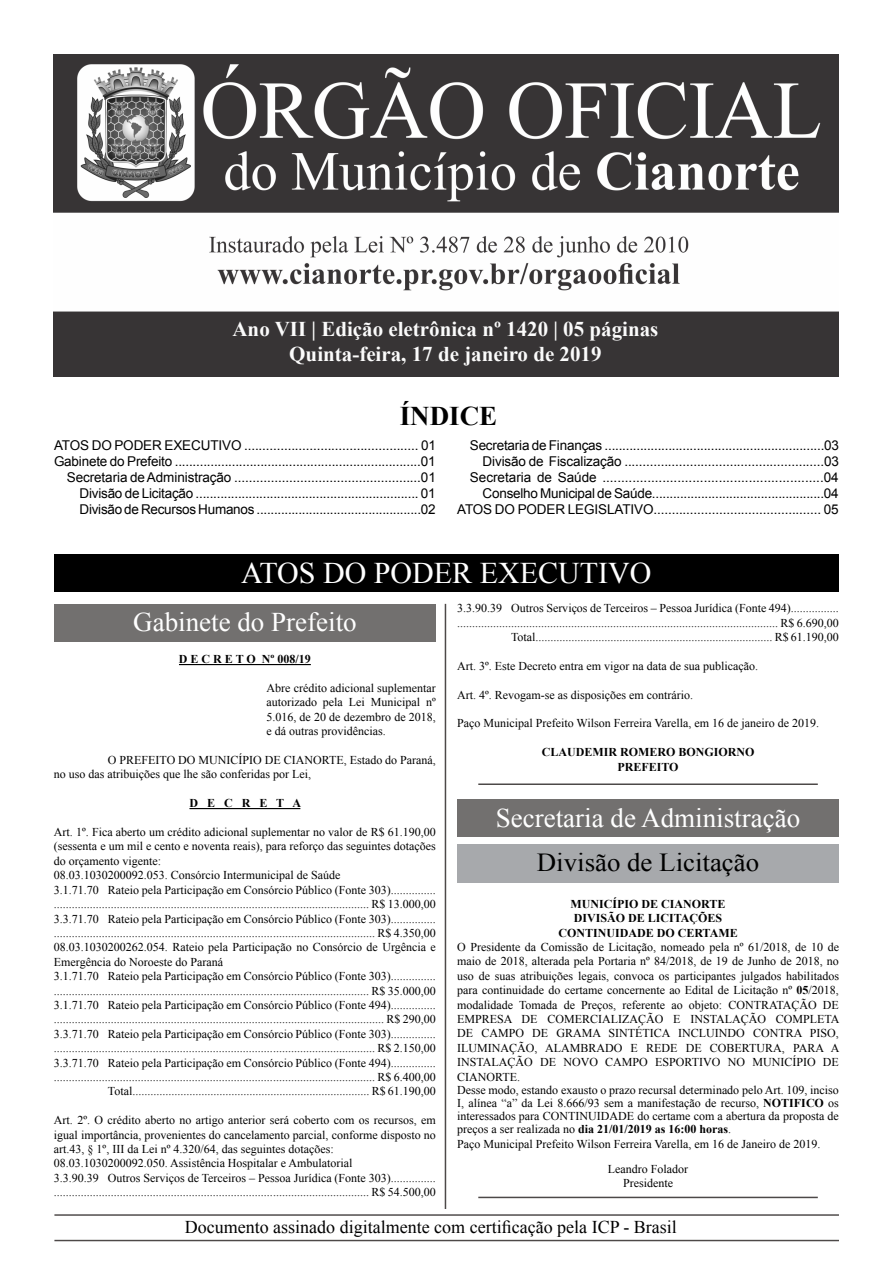
<style>
.page{position:relative;width:893px;height:1263px;background:#fff}
.page>*{position:absolute;margin:0;border:0;box-sizing:border-box;transform-origin:0 0}
.t1{font:30px "Times New Roman";color:#fff}
.t2{font:27px "Times New Roman";color:#fff}
.t3{font:700 27px "Times New Roman";color:#000}
.t4{font:25.95px "Times New Roman";color:#000}
.t5{font:700 21px/25.2px "Times New Roman";color:#fbfbfb;text-align:center}
.t6{font:18px "Times New Roman";color:#000}
.t7{font:13.5px/16.2px "Arial";letter-spacing:-.015em;color:#000;text-align:right}
.t8{font:12px/14.4px "Times New Roman";color:#000;text-align:justify}
.t9{font:700 12px/14.4px "Times New Roman";color:#000;text-align:center}
.s1{font-weight:700}
</style>
<div class="page">
<hr style="left:445px;top:604px;width:1px;height:605px;background:#4d4948">
<div style="left:54px;top:554px;width:785px;height:37px;background:#000"></div>
<hr style="left:179px;top:664px;width:132px;height:1px;background:#000">
<hr style="left:189px;top:808px;width:111px;height:1px;background:#000">
<div style="left:54px;top:604px;width:382px;height:37px;background:#72706f"></div>
<hr style="left:478px;top:783px;width:340px;height:2px;background:#4d4948">
<div style="left:457px;top:844px;width:382px;height:38px;background:#a7a9ac"></div>
<div style="left:457px;top:799px;width:382px;height:38px;background:#72706f"></div>
<hr style="left:478px;top:1197px;width:340px;height:1px;background:#4d4948">
<hr style="left:54px;top:1214px;width:785px;height:2px;background:#4d4948">
<hr style="left:54px;top:1240px;width:785px;height:1px;background:#4d4948">
<img style="left:54px;top:54px;width:785px;height:322px">
<h3 class="t5" style="left:232px;top:316px;width:427px">Ano VII | Edição eletrônica nº 1420 | 05 páginas<br>Quinta-feira, 17 de janeiro de 2019</h3>
<h2 class="t3" style="left:400px;top:398px;width:99px">ÍNDICE</h2>
<p class="t7" style="left:54px;top:437px;width:384px">ATOS DO PODER EXECUTIVO ................................................ 01<br>Gabinete do Prefeito .....................................................................01<br>Secretaria de Administração ...................................................01<br>Divisão de Licitação ............................................................... 01<br>Divisão de Recursos Humanos ...............................................02</p>
<p class="t7" style="left:457px;top:437px;width:383px">Secretaria de Finanças ..............................................................03<br>Divisão de Fiscalização .......................................................03<br>Secretaria de Saúde ...........................................................04<br>Conselho Municipal de Saúde.................................................04<br>ATOS DO PODER LEGISLATIVO.............................................. 05</p>
<h1 class="t1" style="left:241px;top:553px;width:412px">ATOS DO PODER EXECUTIVO</h1>
<p class="t8" style="left:457px;top:601px;width:383px;text-align:right">3.3.90.39 Outros Serviços de Terceiros – Pessoa Jurídica (Fonte 494)................ ........................................................................................................... R$ 6.690,00<br>Total............................................................................... R$ 61.190,00</p>
<p class="t8" style="left:457px;top:658px;width:302px">Art. 3º. Este Decreto entra em vigor na data de sua publicação.</p>
<p class="t8" style="left:457px;top:687px;width:238px">Art. 4º. Revogam-se as disposições em contrário.</p>
<p class="t8" style="left:457px;top:716px;width:363px">Paço Municipal Prefeito Wilson Ferreira Varella, em 16 de janeiro de 2019.</p>
<p class="t9" style="left:542px;top:745px;width:214px">CLAUDEMIR ROMERO BONGIORNO<br>PREFEITO</p>
<h2 class="t2" style="left:496px;top:800px;width:306px">Secretaria de Administração</h2>
<h3 class="t4" style="left:537px;top:845px;width:224px">Divisão de Licitação</h3>
<p class="t9" style="left:558px;top:896px;width:181px">MUNICÍPIO DE CIANORTE<br>DIVISÃO DE LICITAÇÕES<br>CONTINUIDADE DO CERTAME</p>
<p class="t8" style="left:457px;top:939px;width:384px">O Presidente da Comissão de Licitação, nomeado pela nº 61/2018, de 10 de maio de 2018, alterada pela Portaria nº 84/2018, de 19 de Junho de 2018, no uso de suas atribuições legais, convoca os participantes julgados habilitados para continuidade do certame concernente ao Edital de Licitação nº <span class="s1">05</span>/2018, modalidade Tomada de Preços, referente ao objeto: CONTRATAÇÃO DE EMPRESA DE COMERCIALIZAÇÃO E INSTALAÇÃO COMPLETA DE CAMPO DE GRAMA SINTÉTICA INCLUINDO CONTRA PISO, ILUMINAÇÃO, ALAMBRADO E REDE DE COBERTURA, PARA A INSTALAÇÃO DE NOVO CAMPO ESPORTIVO NO MUNICÍPIO DE CIANORTE.</p>
<p class="t8" style="left:457px;top:1083px;width:383px;line-height:13.2px">Desse modo, estando exausto o prazo recursal determinado pelo Art. 109, inciso I, alínea “a” da Lei 8.666/93 sem a manifestação de recurso, <span class="s1">NOTIFICO</span> os interessados para CONTINUIDADE do certame com a abertura da proposta de preços a ser realizada no <span class="s1">dia 21/01/2019 as 16:00 horas</span>.</p>
<p class="t8" style="left:608px;top:1131px;width:214px;line-height:24.9px;text-indent:-151px">Paço Municipal Prefeito Wilson Ferreira Varella, em 16 de Janeiro de 2019.<br>Leandro Folador</p>
<p class="t8" style="left:623px;top:1176px;width:51px">Presidente</p>
<h3 class="t6" style="left:185px;top:1215px;width:494px">Documento assinado digitalmente com certificação pela ICP - Brasil</h3>
<h2 class="t2" style="left:133px;top:604px;width:225px">Gabinete do Prefeito</h2>
<p class="t9" style="left:179px;top:652px;width:133px">D E C R E T O Nº 008/19</p>
<p class="t8" style="left:266px;top:681px;width:171px">Abre crédito adicional suplementar autorizado pela Lei Municipal nº 5.016, de 20 de dezembro de 2018, e dá outras providências.</p>
<p class="t8" style="left:54px;top:753px;width:383px;text-indent:54px">O PREFEITO DO MUNICÍPIO DE CIANORTE, Estado do Paraná, no uso das atribuições que lhe são conferidas por Lei,</p>
<p class="t9" style="left:189px;top:796px;width:113px">D E C R E T A</p>
<p class="t8" style="left:54px;top:825px;width:383px">Art. 1º. Fica aberto um crédito adicional suplementar no valor de R$ 61.190,00</p>
<p class="t8" style="left:54px;top:839px;width:383px">(sessenta e um mil e cento e noventa reais), para reforço das seguintes dotações</p>
<p class="t8" style="left:54px;top:853px;width:109px">do orçamento vigente:</p>
<p class="t8" style="left:54px;top:868px;width:288px">08.03.1030200092.053. Consórcio Intermunicipal de Saúde</p>
<p class="t8" style="left:54px;top:882px;width:383px">3.1.71.70 Rateio pela Participação em Consórcio Público (Fonte 303)...............</p>
<p class="t8" style="left:54px;top:897px;width:383px">......................................................................................................... R$ 13.000,00</p>
<p class="t8" style="left:54px;top:911px;width:383px">3.3.71.70 Rateio pela Participação em Consórcio Público (Fonte 303)...............</p>
<p class="t8" style="left:54px;top:925px;width:383px">........................................................................................................... R$ 4.350,00</p>
<p class="t8" style="left:54px;top:940px;width:383px">08.03.1030200262.054. Rateio pela Participação no Consórcio de Urgência e</p>
<p class="t8" style="left:54px;top:954px;width:171px">Emergência do Noroeste do Paraná</p>
<p class="t8" style="left:54px;top:969px;width:383px">3.1.71.70 Rateio pela Participação em Consórcio Público (Fonte 303)...............</p>
<p class="t8" style="left:54px;top:983px;width:383px">......................................................................................................... R$ 35.000,00</p>
<p class="t8" style="left:54px;top:997px;width:383px">3.1.71.70 Rateio pela Participação em Consórcio Público (Fonte 494)...............</p>
<p class="t8" style="left:54px;top:1012px;width:383px">.............................................................................................................. R$ 290,00</p>
<p class="t8" style="left:54px;top:1026px;width:383px">3.3.71.70 Rateio pela Participação em Consórcio Público (Fonte 303)...............</p>
<p class="t8" style="left:54px;top:1041px;width:383px">........................................................................................................... R$ 2.150,00</p>
<p class="t8" style="left:54px;top:1055px;width:383px">3.3.71.70 Rateio pela Participação em Consórcio Público (Fonte 494)...............</p>
<p class="t8" style="left:54px;top:1069px;width:383px">........................................................................................................... R$ 6.400,00</p>
<p class="t8" style="left:108px;top:1084px;width:329px">Total............................................................................... R$ 61.190,00</p>
<p class="t8" style="left:54px;top:1113px;width:383px;text-align:left">Art. 2º. O crédito aberto no artigo anterior será coberto com os recursos, em igual importância, provenientes do cancelamento parcial, conforme disposto no art.43, § 1º, III da Lei nº 4.320/64, das seguintes dotações:<br>08.03.1030200092.050. Assistência Hospitalar e Ambulatorial<br>3.3.90.39 Outros Serviços de Terceiros – Pessoa Jurídica (Fonte 303)............... ......................................................................................................... R$ 54.500,00</p>
</div>
